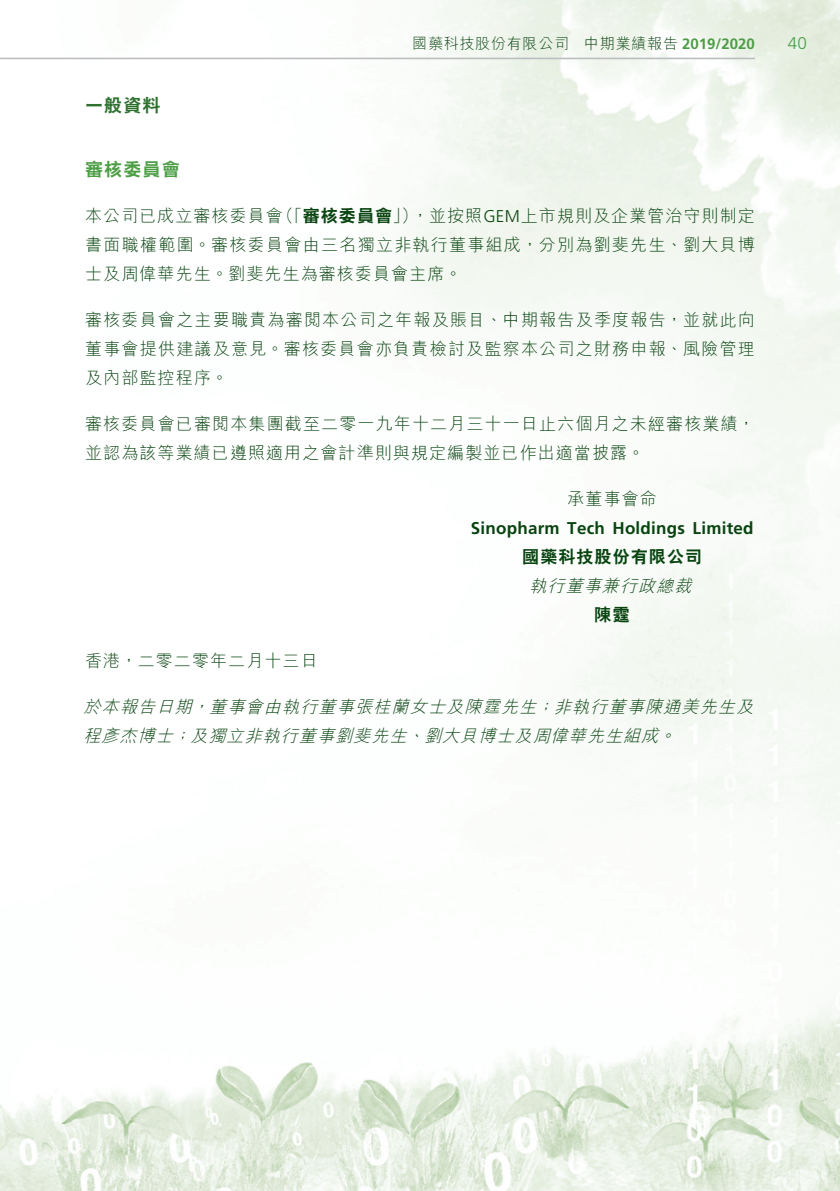
<style>
.page{position:relative;width:840px;height:1191px;background:#fff}
.page>*{position:absolute;margin:0;border:0;box-sizing:border-box;transform-origin:0 0}
._03_H1{font:800 18px "C Hei 2 HK";letter-spacing:.065em;color:#4c9e45}
.t1{font:800 18px "C Hei 2 HK";color:#2e712f}
._01_Body_Text{font:300 17px/29px "M Hei HK";letter-spacing:.065em;color:#084410}
._01_Body_Text-2{font:italic 300 17px "M Hei HK";color:#084410}
._01_Body_Text-3{font:700 17px "Frutiger LT Std";letter-spacing:.015em;color:#084410}
._01_Body_Text-4{font:800 17px "C Hei 2 HK";letter-spacing:.065em;color:#084410}
.t2{font:300 17px "Frutiger LT Std";color:#4c9e45}
.t3{font:700 15px "Frutiger LT Std";color:#4c9e45}
.t4{font:300 15px "M Hei HK";letter-spacing:.05em;color:#084410}
.s1{font-family:"M Hei HK";font-weight:300;color:#084410}
.s2{font-family:"M Hei HK";font-weight:300}
.s3{font-family:"Frutiger LT Std"}
</style>
<div class="page">
<img style="left:1px;top:0;width:838px;height:1191px">
<hr style="left:0;top:58px;width:754px;height:1px;background:#bcbdc0">
<p class="t1" style="left:85px;top:94px;width:77px">一般資料</p>
<p class="_03_H1" style="left:85px;top:157px;width:96px">審核委員會</p>
<p class="t4" style="left:412px;top:33px;width:158px">國藥科技股份有限公司</p>
<p class="t3" style="left:584px;top:35px;width:172px"><span class="s1">中期業績報告</span> 2019/2020</p>
<p class="_01_Body_Text-4" style="left:276px;top:204px;width:143px"><span class="s2">（「</span>審核委員會<span class="s2">」）</span></p>
<p class="_01_Body_Text" style="left:85px;top:201px;width:671px">本公司已成立審核委員會<br>書面職權範圍。審核委員會由三名獨立非執行董事組成，分別為劉斐先生、劉大貝博士及周偉華先生。劉斐先生為審核委員會主席。</p>
<p class="_01_Body_Text" style="left:85px;top:305px;width:671px;text-align:justify">審核委員會之主要職責為審閱本公司之年報及賬目、中期報告及季度報告，並就此向董事會提供建議及意見。審核委員會亦負責檢討及監察本公司之財務申報、風險管理及內部監控程序。</p>
<p class="_01_Body_Text" style="left:85px;top:409px;width:671px">審核委員會已審閱本集團截至二零一九年十二月三十一日止六個月之未經審核業績，並認為該等業績已遵照適用之會計準則與規定編製並已作出適當披露。</p>
<p class="_01_Body_Text" style="left:567px;top:484px;width:91px">承董事會命</p>
<p class="_01_Body_Text-3" style="left:470px;top:518px;width:284px">Sinopharm Tech Holdings Limited</p>
<p class="_01_Body_Text-4" style="left:522px;top:545px;width:181px">國藥科技股份有限公司</p>
<p class="_01_Body_Text-2" style="left:529px;top:574px;width:169px">執行董事兼行政總裁</p>
<p class="_01_Body_Text-4" style="left:594px;top:603px;width:37px">陳霆</p>
<p class="_01_Body_Text" style="left:85px;top:646px;width:234px">香港，二零二零年二月十三日</p>
<p class="_01_Body_Text-2" style="left:553px;top:695px;width:207px">非執行董事陳通美先生及</p>
<p class="_01_Body_Text" style="left:411px;top:201px;width:344px">，並按照<span class="s3">GEM</span>上市規則及企業管治守則制定</p>
<p class="_01_Body_Text-2" style="left:209px;top:695px;width:334px">董事會由執行董事張桂蘭女士及陳霆先生</p>
<p class="_01_Body_Text-2" style="left:83px;top:695px;width:116px">於本報告日期</p>
<p class="_01_Body_Text-2" style="left:536px;top:695px;width:25px">；</p>
<p class="_01_Body_Text-2" style="left:192px;top:695px;width:25px">，</p>
<p class="_01_Body_Text-2" style="left:83px;top:724px;width:97px">程彥杰博士</p>
<p class="_01_Body_Text-2" style="left:190px;top:724px;width:224px">及獨立非執行董事劉斐先生</p>
<p class="_01_Body_Text-2" style="left:424px;top:724px;width:242px">劉大貝博士及周偉華先生組成</p>
<p class="_01_Body_Text-2" style="left:173px;top:724px;width:25px">；</p>
<p class="_01_Body_Text-2" style="left:658px;top:724px;width:25px">。</p>
<p class="_01_Body_Text-2" style="left:406px;top:724px;width:25px">、</p>
<p class="t2" style="left:787px;top:34px;width:20px">40</p>
</div>
